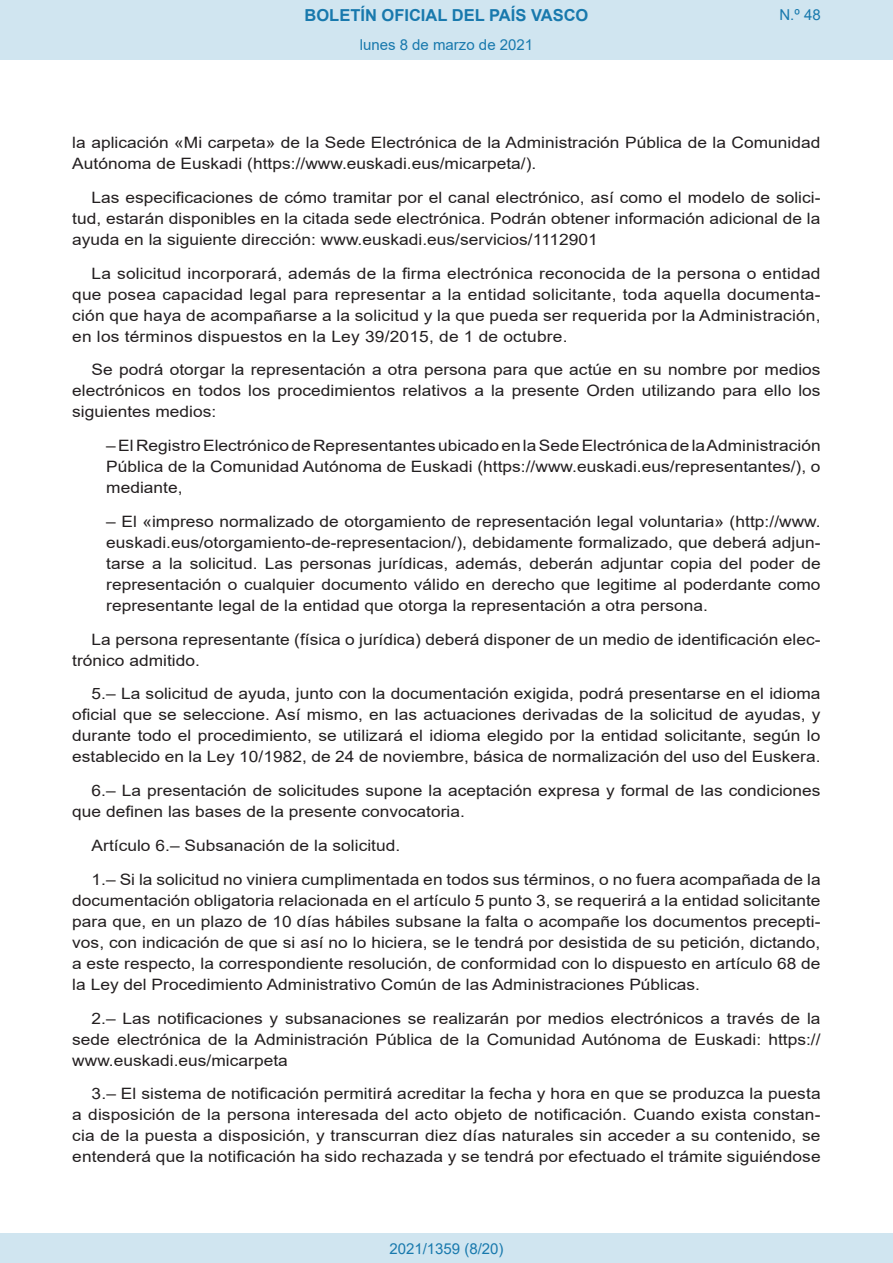
<style>
.page{position:relative;width:893px;height:1263px;background:#fff}
.page>*{position:absolute;margin:0;border:0;box-sizing:border-box;transform-origin:0 0}
.t1{font:700 16.5px "Arial";color:#1879ad}
.BOPVDetalle{font:15.6px/21px "Arial";color:#231f20;text-align:justify;scale:1.11 1}
.BOPVDetalle1{font:15.6px/21px "Arial";color:#231f20;text-align:justify;scale:1.11 1}
.Paginacion_Centro{font:15px "Arial";color:#1879ad}
</style>
<div class="page">
<div style="left:0;top:0;width:893px;height:60px;background:#d0e5f0"></div>
<div style="left:0;top:1233px;width:893px;height:30px;background:#d0e5f0"></div>
<p class="t1" style="left:305px;top:3px;width:285px">BOLETÍN OFICIAL DEL PAÍS VASCO</p>
<p class="Paginacion_Centro" style="left:360px;top:35px;width:175px">lunes 8 de marzo de 2021</p>
<p class="Paginacion_Centro" style="left:779px;top:5px;width:43px">N.º 48</p>
<p class="BOPVDetalle" style="left:72px;top:132px;width:675px">la aplicación «Mi carpeta» de la Sede Electrónica de la Administración Pública de la Comunidad<br>Autónoma de Euskadi (https://www.euskadi.eus/micarpeta/).</p>
<p class="BOPVDetalle" style="left:72px;top:187px;width:676px;text-indent:19px">Las especificaciones de cómo tramitar por el canal electrónico, así como el modelo de solici&shy;tud, estarán disponibles en la citada sede electrónica. Podrán obtener información adicional de la ayuda en la siguiente dirección: www.euskadi.eus/servicios/1112901</p>
<p class="BOPVDetalle" style="left:72px;top:263px;width:676px;text-indent:19px">La solicitud incorporará, además de la firma electrónica reconocida de la persona o entidad que posea capacidad legal para representar a la entidad solicitante, toda aquella documenta&shy;ción que haya de acompañarse a la solicitud y la que pueda ser requerida por la Administración, en los términos dispuestos en la Ley 39/2015, de 1 de octubre.</p>
<p class="BOPVDetalle" style="left:72px;top:359px;width:676px;text-indent:19px">Se podrá otorgar la representación a otra persona para que actúe en su nombre por medios electrónicos en todos los procedimientos relativos a la presente Orden utilizando para ello los siguientes medios:</p>
<p class="BOPVDetalle1" style="left:106px;top:435px;width:645px">– El Registro Electrónico de Representantes ubicado en la Sede Electrónica de la Administración Pública de la Comunidad Autónoma de Euskadi (https://www.euskadi.eus/representantes/), o mediante,</p>
<p class="BOPVDetalle1" style="left:106px;top:511px;width:645px">– El «impreso normalizado de otorgamiento de representación legal voluntaria» (http://www. euskadi.eus/otorgamiento-de-representacion/), debidamente formalizado, que deberá adjun&shy;tarse a la solicitud. Las personas jurídicas, además, deberán adjuntar copia del poder de representación o cualquier documento válido en derecho que legitime al poderdante como representante legal de la entidad que otorga la representación a otra persona.</p>
<p class="BOPVDetalle" style="left:72px;top:629px;width:676px;text-indent:19px">La persona representante (física o jurídica) deberá disponer de un medio de identificación elec&shy;trónico admitido.</p>
<p class="BOPVDetalle" style="left:72px;top:683px;width:676px;text-indent:19px">5.– La solicitud de ayuda, junto con la documentación exigida, podrá presentarse en el idioma oficial que se seleccione. Así mismo, en las actuaciones derivadas de la solicitud de ayudas, y durante todo el procedimiento, se utilizará el idioma elegido por la entidad solicitante, según lo establecido en la Ley 10/1982, de 24 de noviembre, básica de normalización del uso del Euskera.</p>
<p class="BOPVDetalle" style="left:72px;top:780px;width:676px;text-indent:19px">6.– La presentación de solicitudes supone la aceptación expresa y formal de las condiciones que definen las bases de la presente convocatoria.</p>
<p class="BOPVDetalle" style="left:92px;top:835px;width:279px">Artículo 6.– Subsanación de la solicitud.</p>
<p class="BOPVDetalle" style="left:72px;top:869px;width:676px;text-indent:19px">1.– Si la solicitud no viniera cumplimentada en todos sus términos, o no fuera acompañada de la documentación obligatoria relacionada en el artículo 5 punto 3, se requerirá a la entidad solicitante para que, en un plazo de 10 días hábiles subsane la falta o acompañe los documentos precepti&shy;vos, con indicación de que si así no lo hiciera, se le tendrá por desistida de su petición, dictando, a este respecto, la correspondiente resolución, de conformidad con lo dispuesto en artículo 68 de la Ley del Procedimiento Administrativo Común de las Administraciones Públicas.</p>
<p class="BOPVDetalle" style="left:72px;top:1007px;width:676px;text-indent:19px">2.– Las notificaciones y subsanaciones se realizarán por medios electrónicos a través de la sede electrónica de la Administración Pública de la Comunidad Autónoma de Euskadi: https:// www.euskadi.eus/micarpeta</p>
<p class="BOPVDetalle" style="left:72px;top:1083px;width:676px;text-indent:19px">3.– El sistema de notificación permitirá acreditar la fecha y hora en que se produzca la puesta a disposición de la persona interesada del acto objeto de notificación. Cuando exista constan&shy;cia de la puesta a disposición, y transcurran diez días naturales sin acceder a su contenido, se entenderá que la notificación ha sido rechazada y se tendrá por efectuado el trámite siguiéndose</p>
<p class="Paginacion_Centro" style="left:389px;top:1238px;width:116px">2021/1359 (8/20)</p>
</div>
